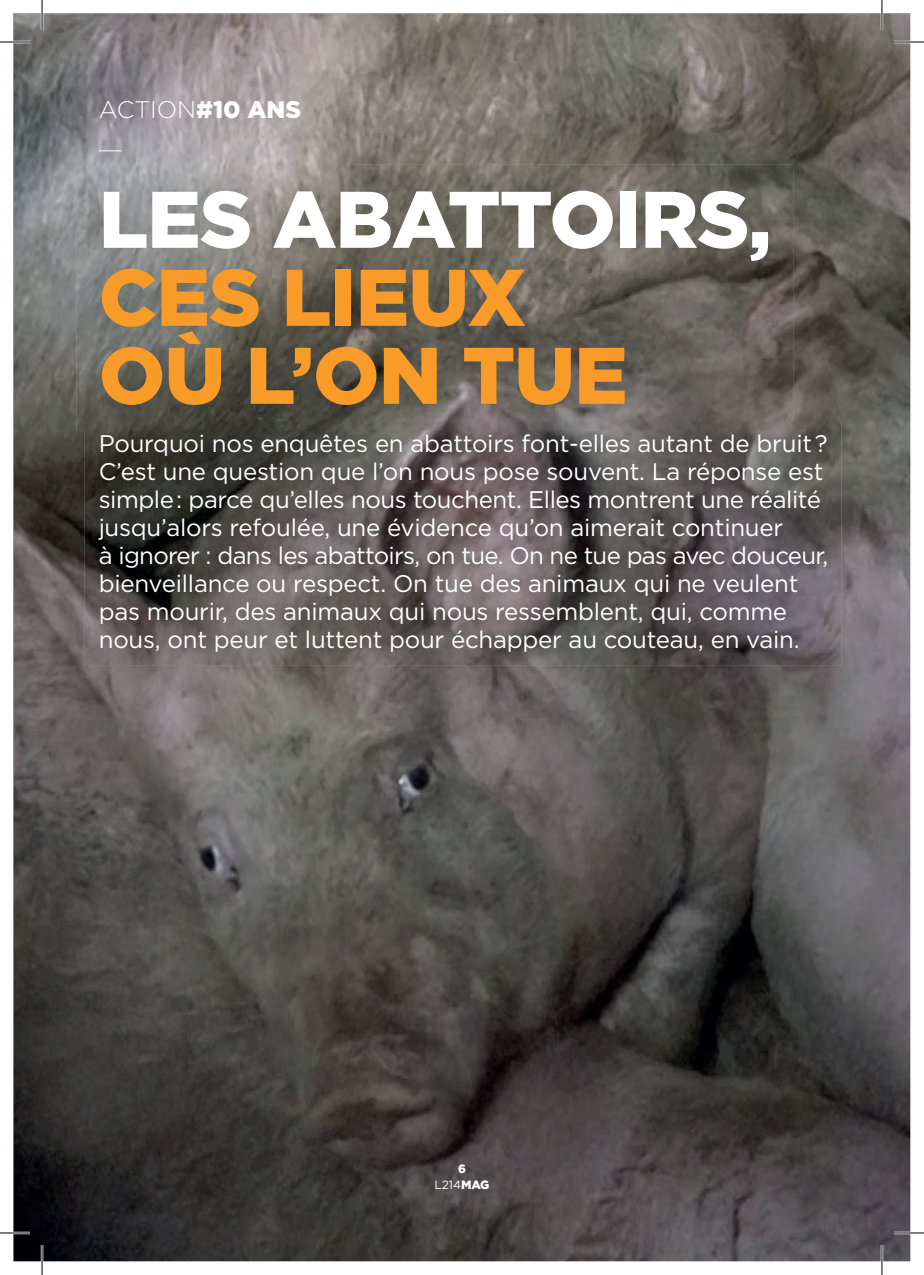
<style>
.page{position:relative;width:924px;height:1275px;background:#fff}
.page>*{position:absolute;margin:0;border:0;box-sizing:border-box;transform-origin:0 0}
.t1{font:900 80px/78px "Gotham";letter-spacing:-.01em;color:#f89b28}
.t2{font:900 80px "Gotham";letter-spacing:-.01em;color:#fff}
.t3{font:24px/28px "Gotham";letter-spacing:-.01em;color:#fff}
.t4{font:300 24px "Gotham";color:#fff}
.t5{font:900 12px/16px "Gotham";color:#fff;text-align:center}
.s1{font-weight:900}
.s2{font-weight:400}
</style>
<div class="page">
<img style="left:14px;top:14px;width:895px;height:1247px">
<img style="left:62px;top:55px;width:282px;height:109px">
<svg style="left:99px;top:150px;width:22px;height:1px"></svg>
<img style="left:85px;top:420px;width:756px;height:246px">
<img style="left:76px;top:165px;width:717px;height:266px">
<img style="left:85px;top:420px;width:708px;height:11px">
<hr style="left:0;top:41px;width:30px;height:2px;background:#fff">
<hr style="left:893px;top:41px;width:30px;height:2px;background:#fff">
<hr style="left:0;top:1231px;width:30px;height:3px;background:#fff">
<hr style="left:893px;top:1231px;width:30px;height:3px;background:#fff">
<hr style="left:41px;top:0;width:2px;height:30px;background:#fff">
<hr style="left:41px;top:1245px;width:2px;height:30px;background:#fff">
<hr style="left:880px;top:0;width:2px;height:30px;background:#fff">
<hr style="left:880px;top:1245px;width:2px;height:30px;background:#fff">
<hr style="left:0;top:42px;width:30px;height:1px;background:#000">
<hr style="left:893px;top:42px;width:30px;height:1px;background:#000">
<hr style="left:0;top:1232px;width:30px;height:1px;background:#000">
<hr style="left:893px;top:1232px;width:30px;height:1px;background:#000">
<hr style="left:42px;top:0;width:1px;height:30px;background:#000">
<hr style="left:42px;top:1245px;width:1px;height:30px;background:#000">
<hr style="left:881px;top:0;width:1px;height:30px;background:#000">
<hr style="left:881px;top:1245px;width:1px;height:30px;background:#000">
<p class="t4" style="left:99px;top:94px;width:204px">ACTION<span class="s1">#10 ANS</span></p>
<h1 class="t2" style="left:99px;top:164px;width:673px">LES ABATTOIRS,</h1>
<h1 class="t1" style="left:99px;top:258px;width:530px">CES LIEUX<br>OÙ L’ON TUE</h1>
<p class="t3" style="left:99px;top:429px;width:730px">Pourquoi nos enquêtes en abattoirs font- elles autant de bruit ?<br>C’est une question que l’on nous pose souvent. La réponse est simple : parce qu’elles nous touchent. Elles montrent une réalité jusqu’alors refoulée, une évidence qu’on aimerait continuer<br>à ignorer : dans les abattoirs, on tue. On ne tue pas avec douceur, bienveillance ou respect. On tue des animaux qui ne veulent pas mourir, des animaux qui nous ressemblent, qui, comme nous, ont peur et luttent pour échapper au couteau, en vain.</p>
<p class="t5" style="left:434px;top:1160px;width:56px">6<br><span class="s2">L214</span>MAG</p>
</div>
